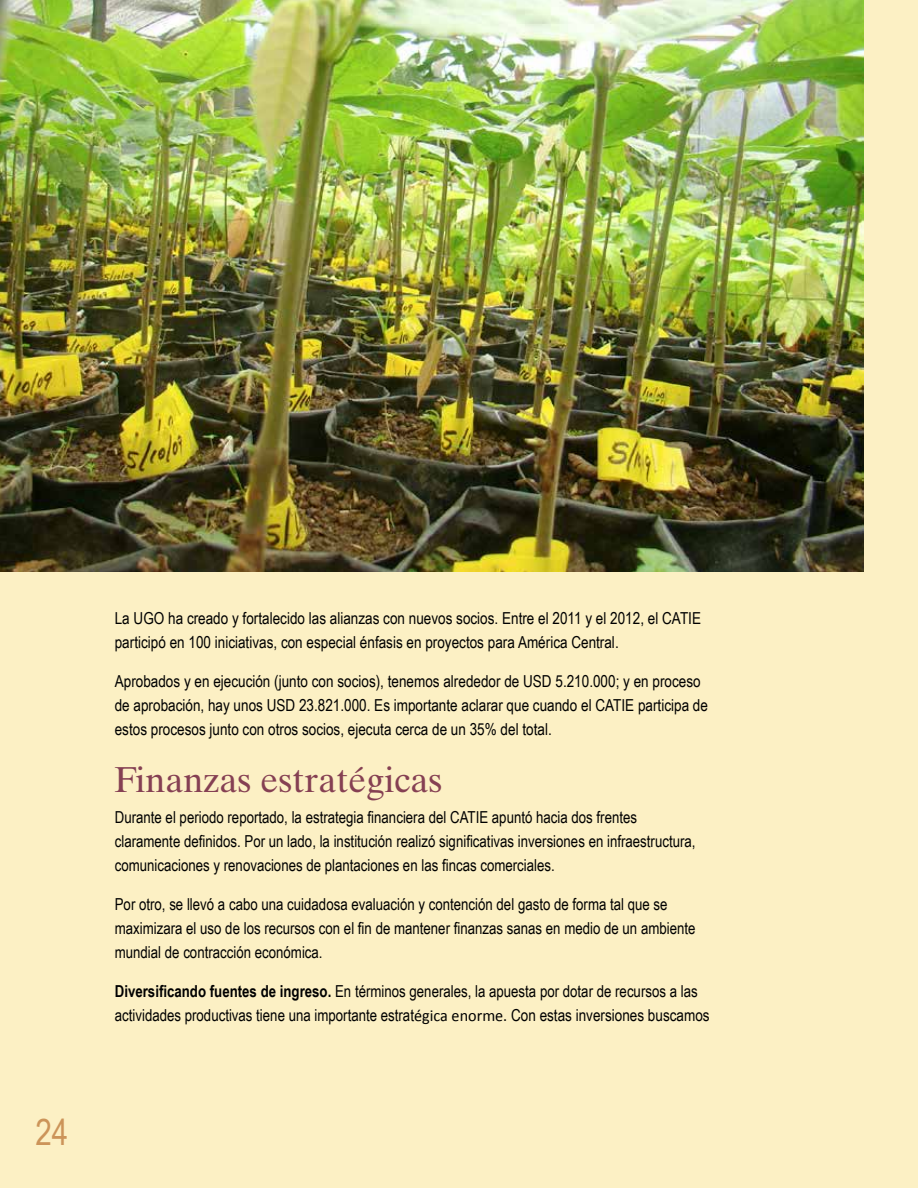
<style>
.page{position:relative;width:918px;height:1188px;background:#fcf0c4}
.page>*{position:absolute;margin:0;border:0;box-sizing:border-box;transform-origin:0 0}
.t1{font:36px "Times Ten";color:#854053}
.t2{font:36px "Arial Narrow";color:#cc9459}
.t3{font:16.5px/24px "Arial Narrow";color:#000}
.s1{font-weight:700}
.s2{font-family:"Calibri"}
</style>
<div class="page">
<img style="left:0;top:0;width:864px;height:571px">
<h1 class="t2" style="left:35px;top:1106px;width:34px">24</h1>
<p class="t3" style="left:115px;top:606px;width:588px">La UGO ha creado y fortalecido las alianzas con nuevos socios. Entre el 2011 y el 2012, el CATIE participó en 100 iniciativas, con especial énfasis en proyectos para América Central.</p>
<p class="t3" style="left:115px;top:669px;width:595px">Aprobados y en ejecución (junto con socios), tenemos alrededor de USD 5.210.000; y en proceso de aprobación, hay unos USD 23.821.000. Es importante aclarar que cuando el CATIE participa de estos procesos junto con otros socios, ejecuta cerca de un 35% del total.</p>
<h1 class="t1" style="left:115px;top:758px;width:329px">Finanzas estratégicas</h1>
<p class="t3" style="left:115px;top:805px;width:582px">Durante el periodo reportado, la estrategia financiera del CATIE apuntó hacia dos frentes claramente definidos. Por un lado, la institución realizó significativas inversiones en infraestructura, comunicaciones y renovaciones de plantaciones en las fincas comerciales.</p>
<p class="t3" style="left:115px;top:892px;width:582px">Por otro, se llevó a cabo una cuidadosa evaluación y contención del gasto de forma tal que se maximizara el uso de los recursos con el fin de mantener finanzas sanas en medio de un ambiente mundial de contracción económica.</p>
<p class="t3" style="left:115px;top:979px;width:596px"><span class="s1">Diversificando fuentes de ingreso.</span> En términos generales, la apuesta por dotar de recursos a las actividades productivas tiene una importante estrat<span class="s2">égica enorme.</span> Con estas inversiones buscamos</p>
</div>
